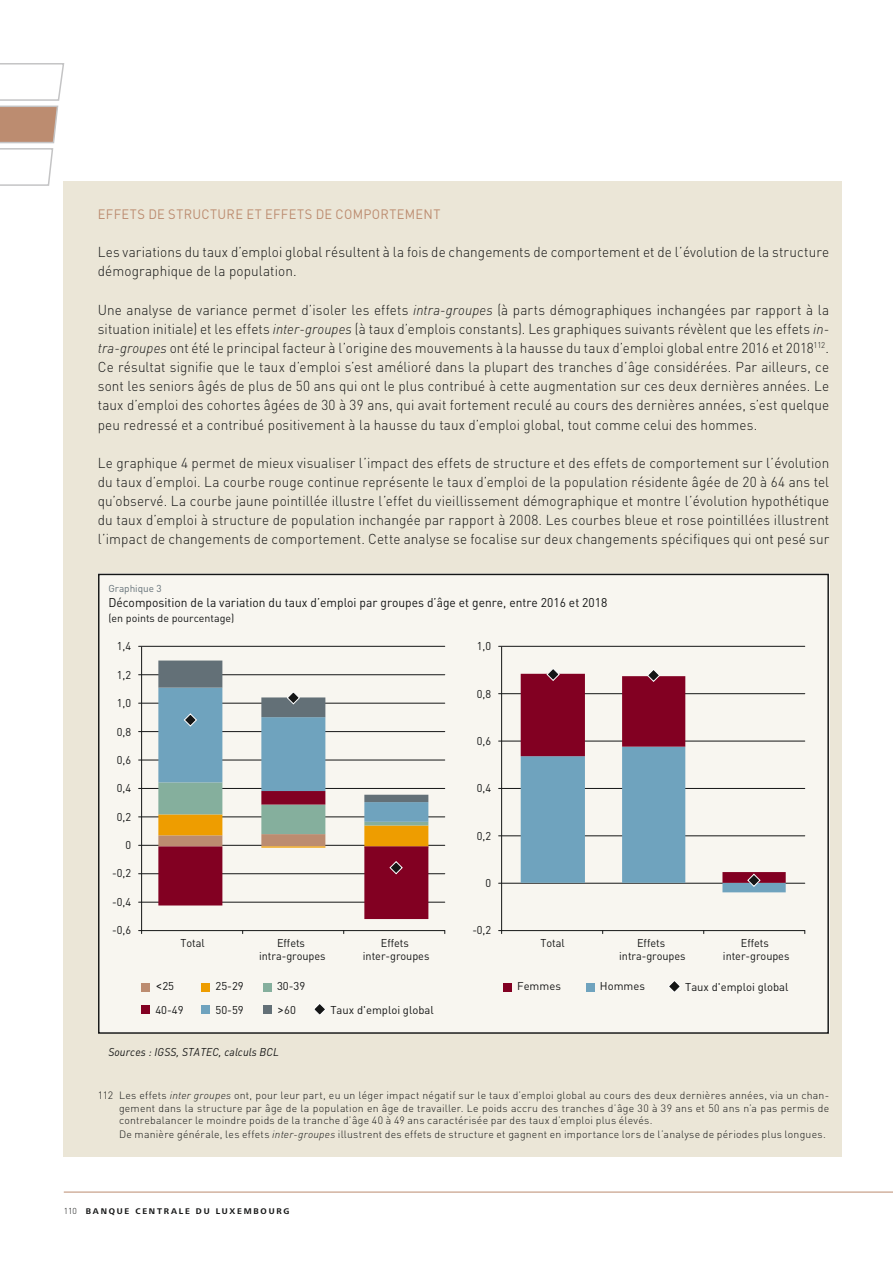
<style>
.page{position:relative;width:893px;height:1263px;background:#fff}
.page>*{position:absolute;margin:0;border:0;box-sizing:border-box;transform-origin:0 0}
.t1{font:300 14.25px/19.2px "DIN Pro";letter-spacing:.005em;color:#151616;text-align:justify;scale:.95 1}
.t2{font:13.5px "DIN Pro";letter-spacing:.03em;color:#bc8c70;scale:.95 1}
.t3{font:12.6px "DIN Pro";color:#151616;scale:.95 1}
.t4{font:11.25px/13.5px "DIN Pro";letter-spacing:-.005em;color:#151616;text-align:center}
.t5{font:italic 11.25px "DIN Pro";letter-spacing:.015em;color:#151616;scale:.95 1}
.t6{font:10.65px "DIN Pro";color:#151616}
.t7{font:300 10.5px/12.8px "DIN Pro";letter-spacing:.02em;color:#151616}
.t8{font:10.05px "DIN Pro";color:#647178}
.t9{font:700 8.55px "Frutiger Next LTW1 G";letter-spacing:.21em;color:#151616}
.s1{font-style:italic}
.s2{font-size:13.5px}
.s3{font-family:"DIN Pro";font-weight:300}
</style>
<div class="page">
<hr style="left:64px;top:1192px;width:829px;height:1px;background:#bc8c70">
<svg style="left:0;top:63px;width:65px;height:124px"></svg>
<div style="left:64px;top:181px;width:778px;height:976px;background:#ebe6d7"></div>
<div style="left:98px;top:574px;width:731px;height:459px;background:#f8f6f0"></div>
<hr style="left:141px;top:647px;width:1px;height:283px;background:#151616">
<div style="left:141px;top:983px;width:9px;height:9px;background:#bc8c70"></div>
<div style="left:201px;top:983px;width:9px;height:9px;background:#ee9d00"></div>
<div style="left:263px;top:983px;width:9px;height:9px;background:#85af9d"></div>
<div style="left:503px;top:983px;width:9px;height:8px;background:#820022"></div>
<div style="left:586px;top:983px;width:8px;height:8px;background:#6fa3be"></div>
<svg style="left:314px;top:1003px;width:12px;height:12px"></svg>
<svg style="left:668px;top:980px;width:13px;height:12px"></svg>
<div style="left:141px;top:1005px;width:9px;height:9px;background:#820022"></div>
<div style="left:201px;top:1005px;width:9px;height:9px;background:#6fa3be"></div>
<div style="left:263px;top:1005px;width:9px;height:9px;background:#637077"></div>
<hr style="left:139px;top:646px;width:306px;height:1px;background:#151616">
<hr style="left:139px;top:703px;width:306px;height:1px;background:#151616">
<hr style="left:139px;top:674px;width:306px;height:1px;background:#151616">
<hr style="left:139px;top:731px;width:306px;height:1px;background:#151616">
<hr style="left:139px;top:760px;width:306px;height:1px;background:#151616">
<hr style="left:139px;top:817px;width:306px;height:1px;background:#151616">
<hr style="left:139px;top:788px;width:306px;height:1px;background:#151616">
<hr style="left:139px;top:873px;width:306px;height:1px;background:#151616">
<hr style="left:139px;top:845px;width:306px;height:1px;background:#151616">
<hr style="left:139px;top:902px;width:306px;height:1px;background:#151616">
<hr style="left:139px;top:930px;width:306px;height:1px;background:#151616">
<svg style="left:158px;top:660px;width:270px;height:259px"></svg>
<hr style="left:501px;top:647px;width:1px;height:283px;background:#151616">
<hr style="left:499px;top:646px;width:306px;height:1px;background:#151616">
<hr style="left:499px;top:741px;width:306px;height:1px;background:#151616">
<hr style="left:499px;top:693px;width:306px;height:1px;background:#151616">
<hr style="left:499px;top:788px;width:306px;height:1px;background:#151616">
<hr style="left:499px;top:835px;width:306px;height:1px;background:#151616">
<hr style="left:499px;top:883px;width:306px;height:1px;background:#151616">
<hr style="left:499px;top:930px;width:306px;height:1px;background:#151616">
<svg style="left:521px;top:674px;width:265px;height:73px"></svg>
<svg style="left:546px;top:668px;width:14px;height:13px"></svg>
<svg style="left:646px;top:669px;width:15px;height:13px"></svg>
<svg style="left:521px;top:747px;width:265px;height:145px"></svg>
<p class="t2" style="left:98px;top:205px;width:362px">EFFETS DE STRUCTURE ET EFFETS DE COMPORTEMENT</p>
<p class="t1" style="left:98px;top:242px;width:771px">Les variations du taux d’emploi global résultent à la fois de changements de comportement et de l’évolution de la structure démographique de la population.</p>
<p class="t1" style="left:98px;top:299px;width:771px">Une analyse de variance permet d’isoler les effets <span class="s1">intra-groupes</span> (à parts démographiques inchangées par rapport à la situation initiale) et les effets <span class="s1">inter-groupes</span> (à taux d’emplois constants). Les graphiques suivants révèlent que les effets <span class="s1">in&shy;tra-groupes</span> ont été le principal facteur à l’origine des mouvements à la hausse du taux d’emploi global entre 2016 et 2018<sup>112</sup>.<br>Ce résultat signifie que le taux d’emploi s’est amélioré dans la plupart des tranches d’âge considérées. Par ailleurs, ce sont les seniors âgés de plus de 50 ans qui ont le plus contribué à cette augmentation sur ces deux dernières années. Le taux d’emploi des cohortes âgées de 30 à 39 ans, qui avait fortement reculé au cours des dernières années, s’est quelque peu redressé et a contribué positivement à la hausse du taux d’emploi global, tout comme celui des hommes.</p>
<p class="t1" style="left:98px;top:452px;width:771px">Le graphique 4 permet de mieux visualiser l’impact des effets de structure et des effets de comportement sur l’évolution du taux d’emploi. La courbe rouge continue représente le taux d’emploi de la population résidente âgée de 20 à 64 ans tel qu’observé. La courbe jaune pointillée illustre l’effet du vieillissement démographique et montre l’évolution hypothétique du taux d’emploi à structure de population inchangée par rapport à 2008. Les courbes bleue et rose pointillées illustrent l’impact de changements de comportement. Cette analyse se focalise sur deux changements spécifiques qui ont pesé sur</p>
<p class="t8" style="left:108px;top:581px;width:55px">Graphique 3</p>
<p class="t3" style="left:108px;top:594px;width:527px">Décomposition de la variation du taux d’emploi par groupes d’âge et genre, entre 2016 et 2018</p>
<p class="t6" style="left:108px;top:611px;width:128px">(en points de pourcentage)</p>
<p class="t4" style="left:117px;top:639px;width:16px">1,4</p>
<p class="t4" style="left:117px;top:667px;width:16px">1,2</p>
<p class="t4" style="left:117px;top:696px;width:16px">1,0</p>
<p class="t4" style="left:117px;top:724px;width:16px">0,8</p>
<p class="t4" style="left:117px;top:753px;width:16px">0,6</p>
<p class="t4" style="left:117px;top:781px;width:16px">0,4</p>
<p class="t4" style="left:117px;top:809px;width:16px">0,2</p>
<p class="t4" style="left:125px;top:838px;width:7px">0</p>
<p class="t4" style="left:112px;top:866px;width:20px">-0,2</p>
<p class="t4" style="left:112px;top:894px;width:20px">-0,4</p>
<p class="t4" style="left:112px;top:923px;width:20px">-0,6</p>
<p class="t4" style="left:477px;top:639px;width:16px">1,0</p>
<p class="t4" style="left:477px;top:686px;width:16px">0,8</p>
<p class="t4" style="left:477px;top:734px;width:16px">0,6</p>
<p class="t4" style="left:477px;top:781px;width:16px">0,4</p>
<p class="t4" style="left:477px;top:828px;width:16px">0,2</p>
<p class="t4" style="left:485px;top:875px;width:7px">0</p>
<p class="t4" style="left:181px;top:935px;width:26px">Total</p>
<p class="t4" style="left:259px;top:935px;width:68px">Effets intra-groupes</p>
<p class="t4" style="left:363px;top:935px;width:68px">Effets inter-groupes</p>
<p class="t4" style="left:472px;top:923px;width:20px">-0,2</p>
<p class="t4" style="left:541px;top:935px;width:26px">Total</p>
<p class="t4" style="left:619px;top:935px;width:68px">Effets intra-groupes</p>
<p class="t4" style="left:723px;top:935px;width:68px">Effets inter-groupes</p>
<p class="t4" style="left:155px;top:979px;width:20px"><span class="s2">&lt;</span>25</p>
<p class="t4" style="left:215px;top:979px;width:30px">25-29</p>
<p class="t4" style="left:277px;top:979px;width:30px">30-39</p>
<p class="t4" style="left:517px;top:979px;width:45px">Femmes</p>
<p class="t4" style="left:600px;top:979px;width:47px">Hommes</p>
<p class="t4" style="left:330px;top:1002px;width:105px">Taux d'emploi global</p>
<p class="t4" style="left:155px;top:1002px;width:30px">40-49</p>
<p class="t4" style="left:215px;top:1002px;width:30px">50-59</p>
<p class="t4" style="left:277px;top:1002px;width:20px"><span class="s2">&gt;</span>60</p>
<p class="t4" style="left:685px;top:980px;width:105px">Taux d'emploi global</p>
<p class="t5" style="left:108px;top:1045px;width:181px">Sources : IGSS, STATEC, calculs BCL</p>
<p class="t7" style="left:119px;top:1089px;width:712px;text-indent:-21px">112 Les effets <span class="s1">inter groupes</span> ont, pour leur part, eu un léger impact négatif sur le taux d’emploi global au cours des deux dernières années, via un chan&shy;gement dans la structure par âge de la population en âge de travailler. Le poids accru des tranches d’âge 30 à 39 ans et 50 ans n’a pas permis de contrebalancer le moindre poids de la tranche d’âge 40 à 49 ans caractérisée par des taux d’emploi plus élevés.<br>De manière générale, les effets <span class="s1">inter-groupes</span> illustrent des effets de structure et gagnent en importance lors de l’analyse de périodes plus longues.</p>
<p class="t9" style="left:64px;top:1206px;width:227px"><span class="s3">110</span> BANQUE CENTRALE DU LUXEMBOURG</p>
</div>
